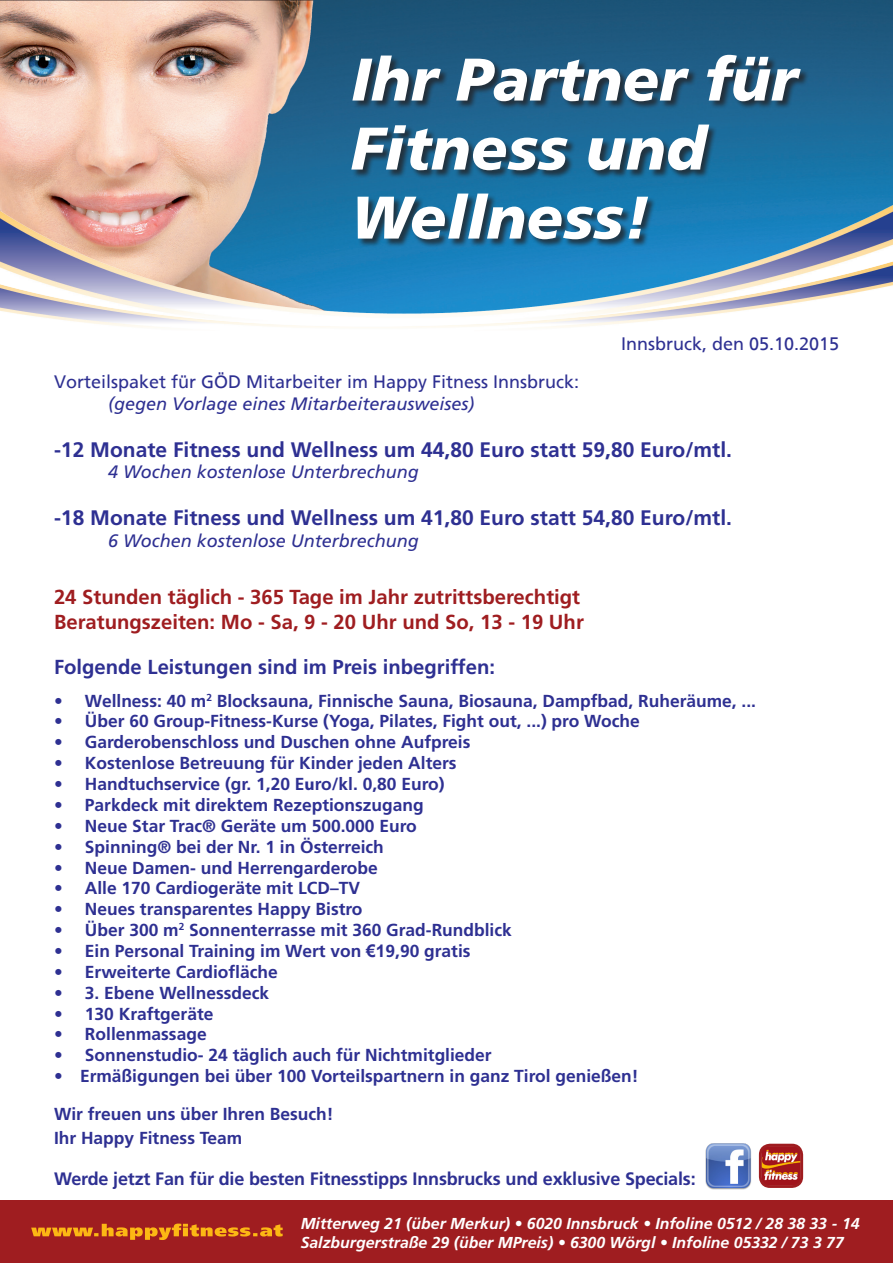
<style>
.page{position:relative;width:893px;height:1263px;background:#fff}
.page>*{position:absolute;margin:0;border:0;box-sizing:border-box;transform-origin:0 0}
.t1{font:italic 900 60px "Frutiger";color:#fff}
.t2{font:700 21px "Frutiger";color:#2e3092}
.t3{font:700 20.25px "Frutiger";color:#9f1d20}
.t4{font:700 20.25px "Frutiger";color:#2e3092}
.t5{font:italic 18px "Frutiger";color:#2e3092}
.t6{font:18px "Frutiger";color:#2e3092}
.t7{font:700 18px "Frutiger";letter-spacing:-.01em;color:#2e3092}
.t8{font:700 17.4px "Frutiger";color:#2e3092}
.t9{font:italic 700 15.9px "Frutiger";color:#fff}
.s1{font-family:"Myriad Pro"}
.s2{font-family:"Arial"}
</style>
<div class="page">
<img style="left:0;top:0;width:893px;height:137px">
<img style="left:0;top:137px;width:893px;height:38px">
<img style="left:0;top:175px;width:893px;height:153px">
<div style="left:0;top:1201px;width:893px;height:62px;background:#9f1d20"></div>
<svg style="left:31px;top:1223px;width:252px;height:17px"></svg>
<div style="left:352px;top:55px;width:458px;height:193px;background:#231f20;opacity:.75"></div>
<img style="left:763px;top:1148px;width:36px;height:36px">
<div style="left:759px;top:1144px;width:44px;height:44px;border:3px solid #9f1d20;border-radius:10px"></div>
<img style="left:705px;top:1143px;width:46px;height:47px">
<p class="t1" style="left:351px;top:44px;width:448px">Ihr Partner für</p>
<p class="t1" style="left:351px;top:113px;width:357px">Fitness und</p>
<p class="t1" style="left:351px;top:182px;width:300px">Wellness!</p>
<p class="t6" style="left:621px;top:333px;width:220px">Innsbruck, den 05.10.2015</p>
<p class="t6" style="left:54px;top:372px;width:527px">Vorteilspaket für GÖD Mitarbeiter im Happy Fitness Innsbruck:</p>
<p class="t5" style="left:108px;top:393px;width:368px">(gegen Vorlage eines Mitarbeiterausweises)</p>
<p class="t2" style="left:54px;top:437px;width:680px">-12 Monate Fitness und Wellness um 44,80 Euro statt 59,80 Euro/mtl.</p>
<p class="t5" style="left:108px;top:462px;width:312px">4 Wochen kostenlose Unterbrechung</p>
<p class="t2" style="left:54px;top:506px;width:680px">-18 Monate Fitness und Wellness um 41,80 Euro statt 54,80 Euro/mtl.</p>
<p class="t5" style="left:108px;top:530px;width:312px">6 Wochen kostenlose Unterbrechung</p>
<p class="t3" style="left:54px;top:585px;width:528px">24 Stunden täglich - 365 Tage im Jahr zutrittsberechtigt</p>
<p class="t3" style="left:54px;top:610px;width:531px">Beratungszeiten: Mo - Sa, 9 - 20 Uhr und So, 13 - 19 Uhr</p>
<p class="t4" style="left:54px;top:655px;width:443px">Folgende Leistungen sind im Preis inbegriffen:</p>
<p class="t8" style="left:54px;top:690px;width:703px">• Wellness: 40 m<sup>2</sup> Blocksauna, Finnische Sauna, Biosauna, Dampfbad, Ruheräume, ...</p>
<p class="t8" style="left:54px;top:711px;width:587px">• Über 60 Group-Fitness-Kurse (Yoga, Pilates, Fight out, ...) pro Woche</p>
<p class="t8" style="left:54px;top:732px;width:418px">• Garderobenschloss und Duschen ohne Aufpreis</p>
<p class="t8" style="left:54px;top:753px;width:404px">• Kostenlose Betreuung für Kinder jeden Alters</p>
<p class="t8" style="left:54px;top:774px;width:392px">• Handtuchservice (gr. 1,20 E<span class="s1">u</span>ro/kl. 0,80 Euro)</p>
<p class="t8" style="left:54px;top:795px;width:371px">• Parkdeck mit direktem Rezeptionszugang</p>
<p class="t8" style="left:54px;top:815px;width:364px">• Neue Star Trac® Geräte um 500.000 Euro</p>
<p class="t8" style="left:54px;top:836px;width:331px">• Spinning® bei der Nr. 1 in Österreich</p>
<p class="t8" style="left:54px;top:857px;width:325px">• Neue Damen- und Herrengarderobe</p>
<p class="t8" style="left:54px;top:878px;width:308px">• Alle 170 Cardiogeräte mit LCD–TV</p>
<p class="t8" style="left:54px;top:899px;width:310px">• Neues transparentes Happy Bistro</p>
<p class="t8" style="left:54px;top:920px;width:459px">• Über 300 m<sup>2</sup> Sonnenterrasse mit 360 Grad-Rundblick</p>
<p class="t8" style="left:54px;top:941px;width:418px">• Ein Personal Training im Wert von <span class="s2">€1</span>9,90 gratis</p>
<p class="t8" style="left:54px;top:961px;width:225px">• Erweiterte Cardiofläche</p>
<p class="t8" style="left:54px;top:982px;width:217px">• 3. Ebene Wellnessdeck</p>
<p class="t8" style="left:54px;top:1003px;width:161px">• 130 Kraftgeräte</p>
<p class="t8" style="left:54px;top:1024px;width:154px">• Rollenmassage</p>
<p class="t8" style="left:54px;top:1045px;width:439px">• Sonnenstudio- 24 täglich auch für Nichtmitglieder</p>
<p class="t8" style="left:54px;top:1066px;width:586px">• Ermäßigungen bei über 100 Vorteilspartnern in ganz Tirol genießen!</p>
<p class="t8" style="left:54px;top:1103px;width:281px">Wir freuen uns über Ihren Besuch!</p>
<p class="t8" style="left:54px;top:1128px;width:190px">Ihr Happy Fitness Team</p>
<p class="t7" style="left:54px;top:1168px;width:643px">Werde jetzt Fan für die besten Fitnesstipps Innsbrucks und exklusive Specials:</p>
<p class="t9" style="left:301px;top:1214px;width:560px">Mitterweg 21 (über Merkur) • 6020 Innsbruck • Infoline 0512 / 28 38 33 - 14</p>
<p class="t9" style="left:301px;top:1233px;width:545px">Salzburgerstraße 29 (über MPreis) • 6300 Wörgl • Infoline 05332 / 73 3 77</p>
</div>
